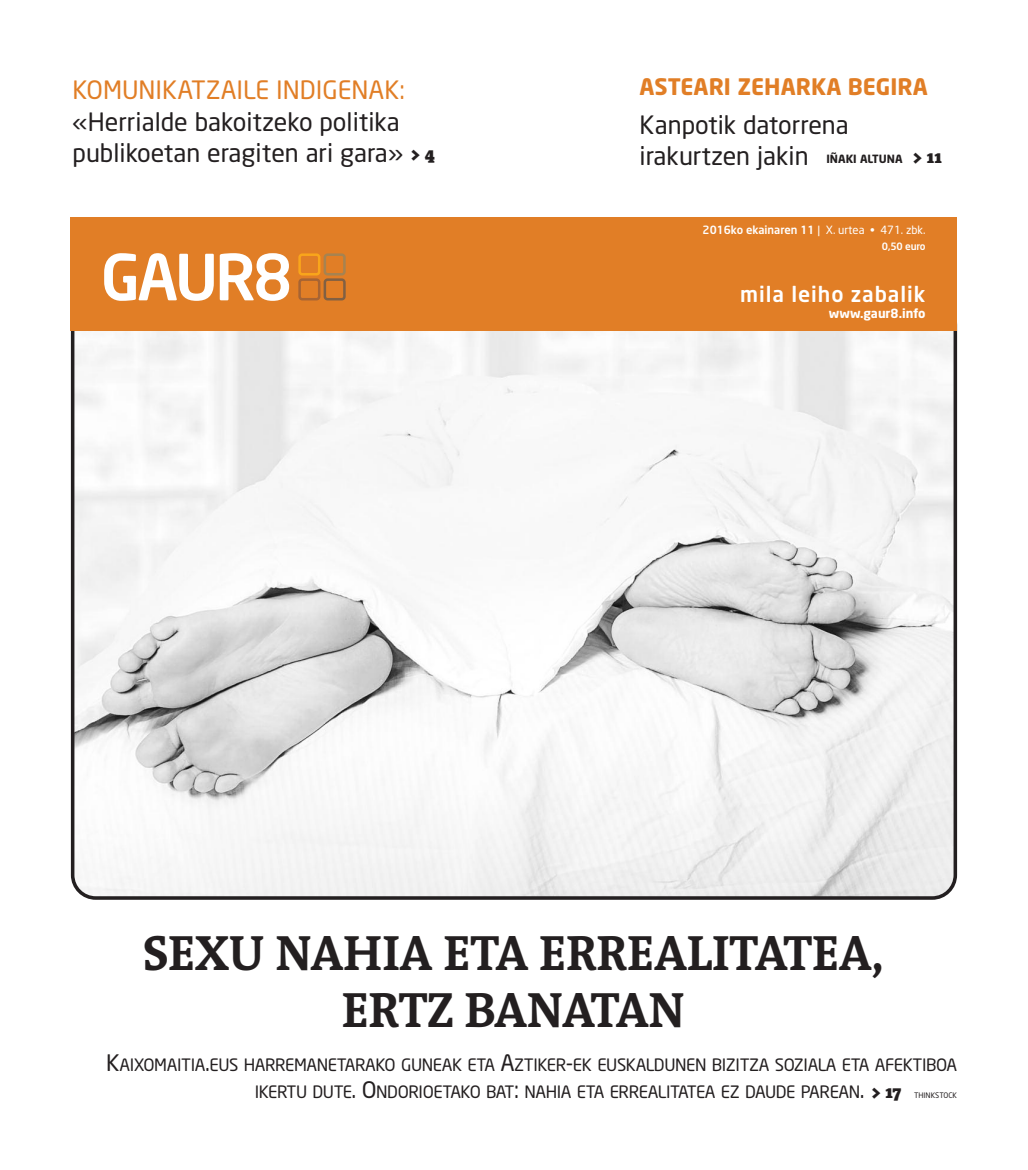
<style>
.page{position:relative;width:1028px;height:1170px;background:#fff}
.page>*{position:absolute;margin:0;border:0;box-sizing:border-box;transform-origin:0 0}
.t1{font:700 50px/56.8px "The Antiqua B7";letter-spacing:-.015em;color:#231f20;text-align:center}
.t2{font:25px/31.2px "Neo Sans";color:#231f20}
.t3{font:25px "Neo Sans";color:#e17e26}
.t4{font:700 22.5px "Neo Sans";color:#e17e26}
.t5{font:500 21.25px "Neo Sans";letter-spacing:.045em;color:#fff}
.t6{font:16.88px/27.5px "Neo Sans";letter-spacing:-.025em;color:#231f20}
.t7{font:700 12.5px "Neo Sans";color:#fff}
.t8{font:500 11.25px "Neo Sans";color:#fff}
.t9{font:700 11.25px "Neo Sans";color:#231f20}
.t10{font:500 10px "Neo Sans";letter-spacing:-.02em;color:#fff}
.t11{font:7.5px "Neo Sans";color:#231f20}
.s1{font-family:"The Antiqua B9";font-weight:900;font-size:17.5px}
.s2{font-weight:400}
.s3{font-size:22.5px}
</style>
<div class="page">
<svg style="left:71px;top:330px;width:886px;height:569px"></svg>
<div style="left:71px;top:217px;width:886px;height:113px;background:#e17e26"></div>
<svg style="left:104px;top:253px;width:110px;height:48px"></svg>
<svg style="left:220px;top:253px;width:69px;height:48px"></svg>
<div style="left:123px;top:276px;width:13px;height:6px;background:#fff"></div>
<div style="left:298px;top:278px;width:22px;height:22px;border:3px solid #a76433;border-radius:3px"></div>
<div style="left:298px;top:253px;width:22px;height:22px;border:3px solid #f9a51b;border-radius:3px"></div>
<div style="left:323px;top:278px;width:23px;height:22px;border:3px solid #816043;border-radius:3px"></div>
<div style="left:323px;top:253px;width:23px;height:22px;border:3px solid #a68351;border-radius:3px"></div>
<h2 class="t3" style="left:72px;top:81px;width:334px">KOMUNIKATZAILE INDIGENAK:</h2>
<h2 class="t2" style="left:72px;top:108px;width:364px">«Herrialde bakoitzeko politika publikoetan eragiten ari gara» <span class="s1">&gt; 4</span></h2>
<h3 class="t4" style="left:639px;top:78px;width:290px">ASTEARI ZEHARKA BEGIRA</h3>
<h2 class="t2" style="left:639px;top:111px;width:211px">Kanpotik datorrena irakurtzen jakin</h2>
<p class="t9" style="left:826px;top:154px;width:117px">IÑAKI ALTUNA <span class="s1">&gt; 11</span></p>
<p class="t8" style="left:702px;top:225px;width:224px">2016ko ekainaren 11 <span class="s2">| X. urtea • 471. zbk.</span></p>
<p class="t10" style="left:882px;top:242px;width:45px">0,50 euro</p>
<p class="t5" style="left:740px;top:285px;width:187px">mila leiho zabalik</p>
<p class="t7" style="left:829px;top:308px;width:98px">www.gaur8.info</p>
<h1 class="t1" style="left:143px;top:930px;width:742px">SEXU NAHIA ETA ERREALITATEA,<br>ERTZ BANATAN</h1>
<p class="t6" style="left:255px;top:1052px;width:703px;text-indent:-149px"><span class="s3">K</span>AIXOMAITIA<span class="s3">.</span>EUS HARREMANETARAKO GUNEAK ETA <span class="s3">A</span>ZTIKER<span class="s3">-</span>EK EUSKALDUNEN BIZITZA SOZIALA ETA AFEKTIBOA<br>IKERTU DUTE<span class="s3">. O</span>NDORIOETAKO BAT<span class="s3">:</span> NAHIA ETA ERREALITATEA EZ DAUDE PAREAN<span class="s3">.</span> <span class="s1">&gt; 17</span></p>
<p class="t11" style="left:914px;top:1092px;width:44px">THINKSTOCK</p>
</div>
